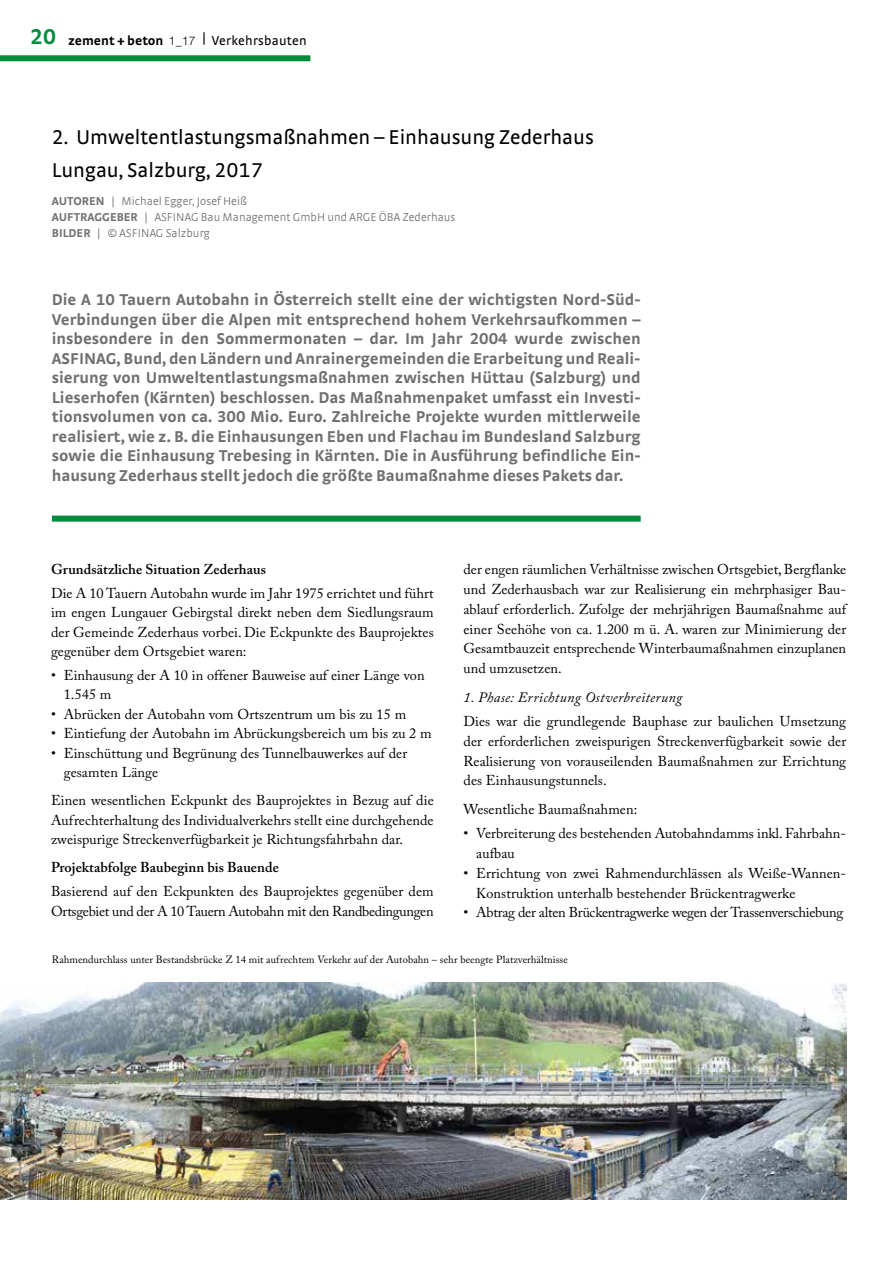
<style>
.page{position:relative;width:893px;height:1263px;background:#fff}
.page>*{position:absolute;margin:0;border:0;box-sizing:border-box;transform-origin:0 0}
.t1{font:21px/32.7px "Strada TF";color:#000}
.t2{font:700 16.5px/19.5px "Strada TF";color:#706f6f;text-align:justify}
.t3{font:14.25px/20px "Adobe Caslon Pro";letter-spacing:.005em;color:#000}
.t4{font:600 14.25px "Adobe Caslon Pro";letter-spacing:.005em;color:#000}
.t5{font:14.25px "Adobe Caslon Pro";letter-spacing:-.02em;color:#000}
.t6{font:italic 14.25px "Adobe Caslon Pro";letter-spacing:.025em;color:#000}
.t7{font:13.5px "Strada";letter-spacing:.02em;color:#000}
.t8{font:300 12px/15.8px "Strada TF";letter-spacing:.005em;color:#706f6f}
.t9{font:10.5px "Adobe Caslon Pro";letter-spacing:.005em;color:#000}
.s1{font-family:"Strada TF";font-weight:700;font-size:22.5px;color:#008c3c}
.s2{font-weight:700}
.s3{font-family:"Helvetica Neue LT";font-weight:300;font-size:12px}
</style>
<div class="page">
<div style="left:0;top:55px;width:310px;height:6px;background:#008c3c"></div>
<div style="left:52px;top:516px;width:589px;height:6px;background:#008c3c"></div>
<img style="left:0;top:982px;width:846px;height:217px">
<p class="t7" style="left:30px;top:33px;width:278px"><span class="s1">20</span> <span class="s2">zement + beton</span> <span class="s3">1_17</span> | Verkehrsbauten</p>
<h1 class="t1" style="left:52px;top:121px;width:543px">2. Umweltentlastungsmaßnahmen – Einhausung Zederhaus<br>Lungau, Salzburg, 2017</h1>
<p class="t8" style="left:52px;top:193px;width:405px"><span class="s2">AUTOREN</span> | Michael Egger, Josef Heiß<br><span class="s2">AUFTRAGGEBER</span> | ASFINAG Bau Management GmbH und ARGE ÖBA Zederhaus<br><span class="s2">BILDER</span> | © ASFINAG Salzburg</p>
<p class="t2" style="left:52px;top:290px;width:590px">Die A 10 Tauern Autobahn in Österreich stellt eine der wichtigsten Nord-Süd-Verbindungen über die Alpen mit entsprechend hohem Verkehrsaufkommen – insbesondere in den Sommermonaten – dar. Im Jahr 2004 wurde zwischen ASFINAG, Bund, den Ländern und Anrainergemeinden die Erarbeitung und Reali&shy;sierung von Umweltentlastungsmaßnahmen zwischen Hüttau (Salzburg) und Lieserhofen (Kärnten) beschlossen. Das Maßnahmenpaket umfasst ein Investi&shy;tionsvolumen von ca. 300 Mio. Euro. Zahlreiche Projekte wurden mittlerweile realisiert, wie z. B. die Einhausungen Eben und Flachau im Bundesland Salzburg sowie die Einhausung Trebesing in Kärnten. Die in Ausführung befindliche Ein&shy;hausung Zederhaus stellt jedoch die größte Baumaßnahme dieses Pakets dar.</p>
<p class="t4" style="left:51px;top:561px;width:217px">Grundsätzliche Situation Zederhaus</p>
<p class="t3" style="left:51px;top:583px;width:384px;line-height:19.5px;text-align:justify">Die A 10 Tauern Autobahn wurde im Jahr 1975 errichtet und führt im engen Lungauer Gebirgstal direkt neben dem Siedlungsraum der Gemeinde Zederhaus vorbei. Die Eckpunkte des Bauprojektes gegenüber dem Ortsgebiet waren:</p>
<p class="t3" style="left:64px;top:665px;width:362px;line-height:19.5px;text-indent:-13px">• Einhausung der A 10 in offener Bauweise auf einer Länge von<br>1.545 m</p>
<p class="t3" style="left:51px;top:704px;width:357px">• Abrücken der Autobahn vom Ortszentrum um bis zu 15 m</p>
<p class="t3" style="left:51px;top:723px;width:382px">• Eintiefung der Autobahn im Abrückungsbereich um bis zu 2 m</p>
<p class="t3" style="left:64px;top:743px;width:345px;line-height:19.5px;text-indent:-13px">• Einschüttung und Begrünung des Tunnelbauwerkes auf der gesamten Länge</p>
<p class="t3" style="left:51px;top:791px;width:384px;line-height:19.5px;text-align:justify">Einen wesentlichen Eckpunkt des Bauprojektes in Bezug auf die Aufrechterhaltung des Individualverkehrs stellt eine durchgehende zweispurige Streckenverfügbarkeit je Richtungsfahrbahn dar.</p>
<p class="t4" style="left:51px;top:859px;width:229px">Projektabfolge Baubeginn bis Bauende</p>
<p class="t3" style="left:51px;top:881px;width:384px;line-height:19.5px">Basierend auf den Eckpunkten des Bauprojektes gegenüber dem<br>Ortsgebiet und der A 10 Tauern Autobahn mit den Randbedingungen</p>
<p class="t3" style="left:463px;top:559px;width:384px;text-align:justify">der engen räumlichen Verhältnisse zwischen Ortsgebiet, Bergflanke und Zederhausbach war zur Realisierung ein mehrphasiger Bau&shy;ablauf erforderlich. Zufolge der mehrjährigen Baumaßnahme auf einer Seehöhe von ca. 1.200 m ü. A. waren zur Minimierung der Gesamtbauzeit entsprechende Winterbaumaßnahmen einzuplanen und umzusetzen.</p>
<p class="t6" style="left:463px;top:688px;width:220px">1. Phase: Errichtung Ostverbreiterung</p>
<p class="t3" style="left:463px;top:711px;width:384px;text-align:justify">Dies war die grundlegende Bauphase zur baulichen Umsetzung der erforderlichen zweispurigen Streckenverfügbarkeit sowie der Realisierung von vorauseilenden Baumaßnahmen zur Errichtung des Einhausungstunnels.</p>
<p class="t3" style="left:463px;top:799px;width:175px">Wesentliche Baumaßnahmen:</p>
<p class="t3" style="left:476px;top:823px;width:371px;text-indent:-13px">• Verbreiterung des bestehenden Autobahndamms inkl. Fahrbahn&shy;aufbau</p>
<p class="t3" style="left:476px;top:863px;width:371px;text-indent:-13px">• Errichtung von zwei Rahmendurchlässen als Weiße-Wannen-<br>Konstruktion unterhalb bestehender Brückentragwerke</p>
<p class="t5" style="left:463px;top:904px;width:381px">• Abtrag der alten Brückentragwerke wegen der Trassenverschiebung</p>
<p class="t9" style="left:52px;top:954px;width:517px">Rahmendurchlass unter Bestandsbrücke Z 14 mit aufrechtem Verkehr auf der Autobahn – sehr beengte Platzverhältnisse</p>
</div>
